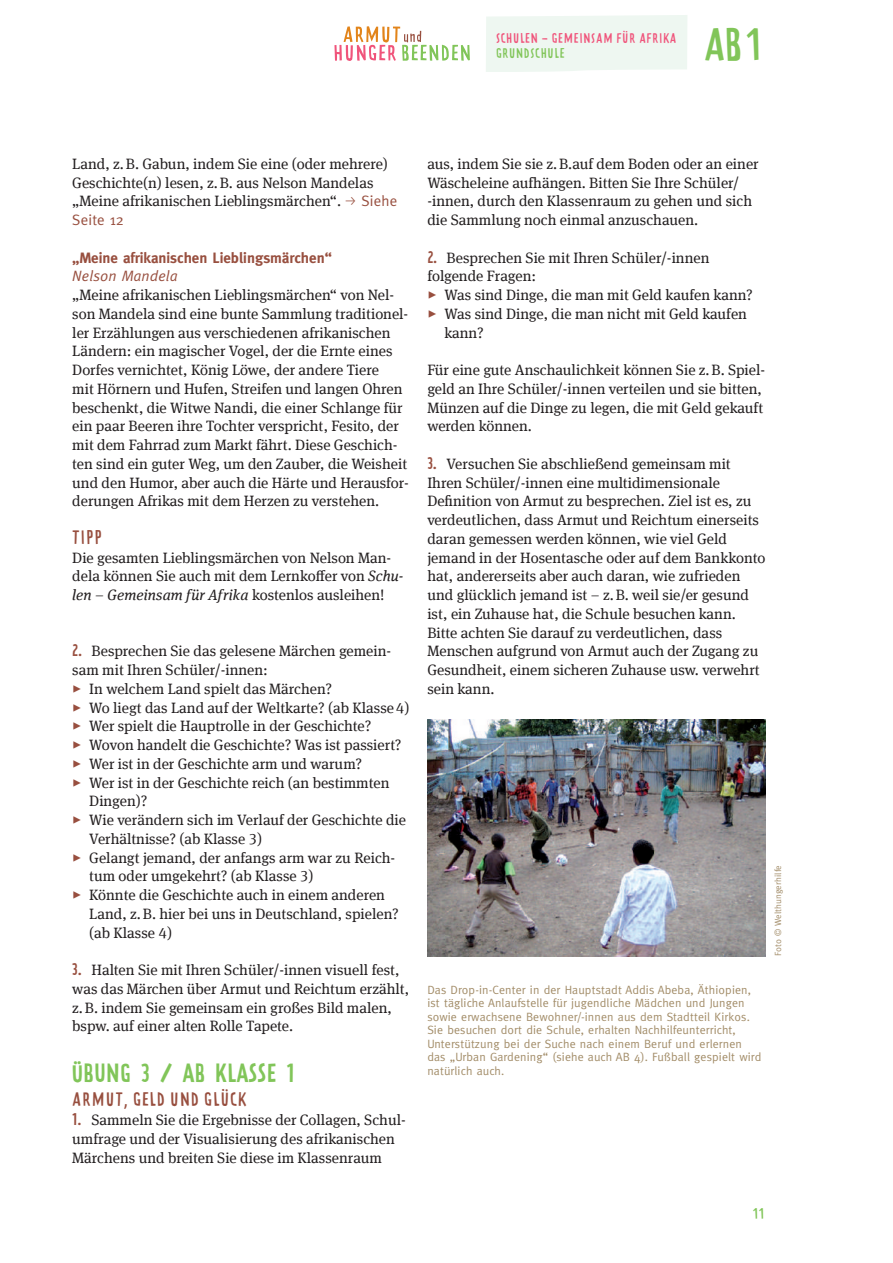
<style>
.page{position:relative;width:893px;height:1263px;background:#fff}
.page>*{position:absolute;margin:0;border:0;box-sizing:border-box;transform-origin:0 0}
.t1{font:45px "Prater Block Two Fill";color:#81c559}
.t2{font:23.25px "Prater Sans One";letter-spacing:.05em;color:#81c559}
.t3{font:18.75px "Prater Block Two Fill";letter-spacing:-.05em;color:#984f3f}
.t4{font:15px/18.8px "Meta Serif Offc Pro";color:#231f20}
.t5{font:700 15px "Meta";color:#984f3f}
.t6{font:italic 15px "Meta";letter-spacing:.01em;color:#984f3f}
.t7{font:15px "Meta";letter-spacing:.01em;color:#984f3f}
.t8{font:15px "Prater Block Two Fill";color:#81c559}
.t9{font:13.5px "Prater Block Two Fill";letter-spacing:-.05em;color:#f0547b}
.t10{font:13.5px "Prater Block Two Fill";letter-spacing:-.05em;color:#81c559}
.t11{font:12px/13.5px "Meta";letter-spacing:.01em;color:#a38d69}
.t12{font:9px "Meta";letter-spacing:.01em;color:#a38d69}
.s1{font-style:italic}
.s2{font-family:"Prater Sans One";color:#984f3f}
.s3{color:#984f3f}
</style>
<div class="page">
<div style="left:486px;top:15px;width:201px;height:57px;background:#eef7f1"></div>
<svg style="left:334px;top:26px;width:136px;height:35px"></svg>
<img style="left:427px;top:720px;width:338px;height:236px">
<p class="t9" style="left:496px;top:29px;width:183px">SCHULEN – GEMEINSAM FÜR AFRIKA</p>
<p class="t10" style="left:496px;top:44px;width:71px">GRUNDSCHULE</p>
<h1 class="t1" style="left:704px;top:17px;width:63px">AB 1</h1>
<p class="t4" style="left:72px;top:153px;width:317px">Land, z. B. Gabun, indem Sie eine (oder mehrere)<br>Geschichte(n) lesen, z. B. aus Nelson Mandelas „Meine afrikanischen Lieblingsmärchen“.</p>
<p class="t7" style="left:362px;top:192px;width:37px">Siehe</p>
<p class="t7" style="left:72px;top:211px;width:53px">Seite 12</p>
<p class="t5" style="left:72px;top:249px;width:261px">„Meine afrikanischen Lieblingsmärchen“</p>
<p class="t6" style="left:72px;top:267px;width:107px">Nelson Mandela</p>
<p class="t4" style="left:72px;top:285px;width:338px">„Meine afrikanischen Lieblingsmärchen“ von Nel&shy;son Mandela sind eine bunte Sammlung traditionel&shy;ler Erzählungen aus verschiedenen afrikanischen Ländern: ein magischer Vogel, der die Ernte eines Dorfes vernichtet, König Löwe, der andere Tiere<br>mit Hörnern und Hufen, Streifen und langen Ohren beschenkt, die Witwe Nandi, die einer Schlange für ein paar Beeren ihre Tochter verspricht, Fesito, der mit dem Fahrrad zum Markt fährt. Diese Geschich&shy;ten sind ein guter Weg, um den Zauber, die Weisheit und den Humor, aber auch die Härte und Herausfor&shy;derungen Afrikas mit dem Herzen zu verstehen.</p>
<p class="t3" style="left:72px;top:526px;width:33px">TIPP</p>
<p class="t4" style="left:72px;top:547px;width:333px">Die gesamten Lieblingsmärchen von Nelson Man&shy;dela können Sie auch mit dem Lernkoffer von <span class="s1">Schu&shy;len – Gemeinsam für Afrika</span> kostenlos ausleihen!</p>
<p class="t4" style="left:72px;top:641px;width:320px"><span class="s2">2.</span> Besprechen Sie das gelesene Märchen gemein&shy;sam mit Ihren Schüler/-innen:</p>
<p class="t4" style="left:72px;top:678px;width:261px"><span class="s3">✓</span> In welchem Land spielt das Märchen?</p>
<p class="t4" style="left:72px;top:697px;width:339px"><span class="s3">✓</span> Wo liegt das Land auf der Weltkarte? (ab Klasse 4)</p>
<p class="t4" style="left:72px;top:716px;width:301px"><span class="s3">✓</span> Wer spielt die Hauptrolle in der Geschichte?</p>
<p class="t4" style="left:72px;top:735px;width:331px"><span class="s3">✓</span> Wovon handelt die Geschichte? Was ist passiert?</p>
<p class="t4" style="left:72px;top:753px;width:291px"><span class="s3">✓</span> Wer ist in der Geschichte arm und warum?</p>
<p class="t4" style="left:89px;top:772px;width:302px;text-indent:-17px"><span class="s3">✓</span> Wer ist in der Geschichte reich (an bestimmten<br>Dingen)?</p>
<p class="t4" style="left:89px;top:810px;width:318px;text-indent:-17px"><span class="s3">✓</span> Wie verändern sich im Verlauf der Geschichte die<br>Verhältnisse? (ab Klasse 3)</p>
<p class="t4" style="left:89px;top:847px;width:308px;text-indent:-17px"><span class="s3">✓</span> Gelangt jemand, der anfangs arm war zu Reich&shy;tum oder umgekehrt? (ab Klasse 3)</p>
<p class="t4" style="left:89px;top:885px;width:311px;text-indent:-17px"><span class="s3">✓</span> Könnte die Geschichte auch in einem anderen<br>Land, z. B. hier bei uns in Deutschland, spielen? (ab Klasse 4)</p>
<p class="t4" style="left:72px;top:960px;width:338px"><span class="s2">3.</span> Halten Sie mit Ihren Schüler/-innen visuell fest, was das Märchen über Armut und Reichtum erzählt, z. B. indem Sie gemeinsam ein großes Bild malen, bspw. auf einer alten Rolle Tapete.</p>
<h2 class="t2" style="left:72px;top:1059px;width:224px">ÜBUNG 3 / AB KLASSE 1</h2>
<p class="t3" style="left:72px;top:1088px;width:177px">ARMUT, GELD UND GLÜCK</p>
<p class="t4" style="left:72px;top:1110px;width:335px"><span class="s2">1.</span> Sammeln Sie die Ergebnisse der Collagen, Schul&shy;umfrage und der Visualisierung des afrikanischen<br>Märchens und breiten Sie diese im Klassenraum</p>
<p class="t4" style="left:427px;top:153px;width:333px">aus, indem Sie sie z. B.auf dem Boden oder an einer Wäscheleine aufhängen. Bitten Sie Ihre Schüler/ -innen, durch den Klassenraum zu gehen und sich die Sammlung noch einmal anzuschauen.</p>
<p class="t4" style="left:427px;top:247px;width:284px"><span class="s2">2.</span> Besprechen Sie mit Ihren Schüler/-innen folgende Fragen:</p>
<p class="t4" style="left:427px;top:285px;width:327px"><span class="s3">✓</span> Was sind Dinge, die man mit Geld kaufen kann?</p>
<p class="t4" style="left:444px;top:303px;width:304px;text-indent:-17px"><span class="s3">✓</span> Was sind Dinge, die man nicht mit Geld kaufen kann?</p>
<p class="t4" style="left:427px;top:360px;width:339px">Für eine gute Anschaulichkeit können Sie z. B. Spiel&shy;geld an Ihre Schüler/-innen verteilen und sie bitten, Münzen auf die Dinge zu legen, die mit Geld gekauft werden können.</p>
<p class="t4" style="left:427px;top:453px;width:340px"><span class="s2">3.</span> Versuchen Sie abschließend gemeinsam mit Ihren Schüler/-innen eine multidimensionale Definition von Armut zu besprechen. Ziel ist es, zu verdeutlichen, dass Armut und Reichtum einerseits daran gemessen werden können, wie viel Geld jemand in der Hosentasche oder auf dem Bankkonto hat, andererseits aber auch daran, wie zufrieden und glücklich jemand ist – z. B. weil sie/er gesund ist, ein Zuhause hat, die Schule besuchen kann.<br>Bitte achten Sie darauf zu verdeutlichen, dass Menschen aufgrund von Armut auch der Zugang zu Gesundheit, einem sicheren Zuhause usw. verwehrt sein kann.</p>
<p class="t11" style="left:427px;top:983px;width:336px">Das Drop-in-Center in der Hauptstadt Addis Abeba, Äthiopien, ist tägliche Anlaufstelle für jugendliche Mädchen und Jungen sowie erwachsene Bewohner/-innen aus dem Stadtteil Kirkos.<br>Sie besuchen dort die Schule, erhalten Nachhilfeunterricht, Unterstützung bei der Suche nach einem Beruf und erlernen das „Urban Gardening“ (siehe auch AB 4). Fußball gespielt wird natürlich auch.</p>
<p class="t12" style="left:773px;top:956px;width:93px;rotate:-90deg">Foto © Welthungerhilfe</p>
<p class="t8" style="left:753px;top:1204px;width:14px">11</p>
</div>
